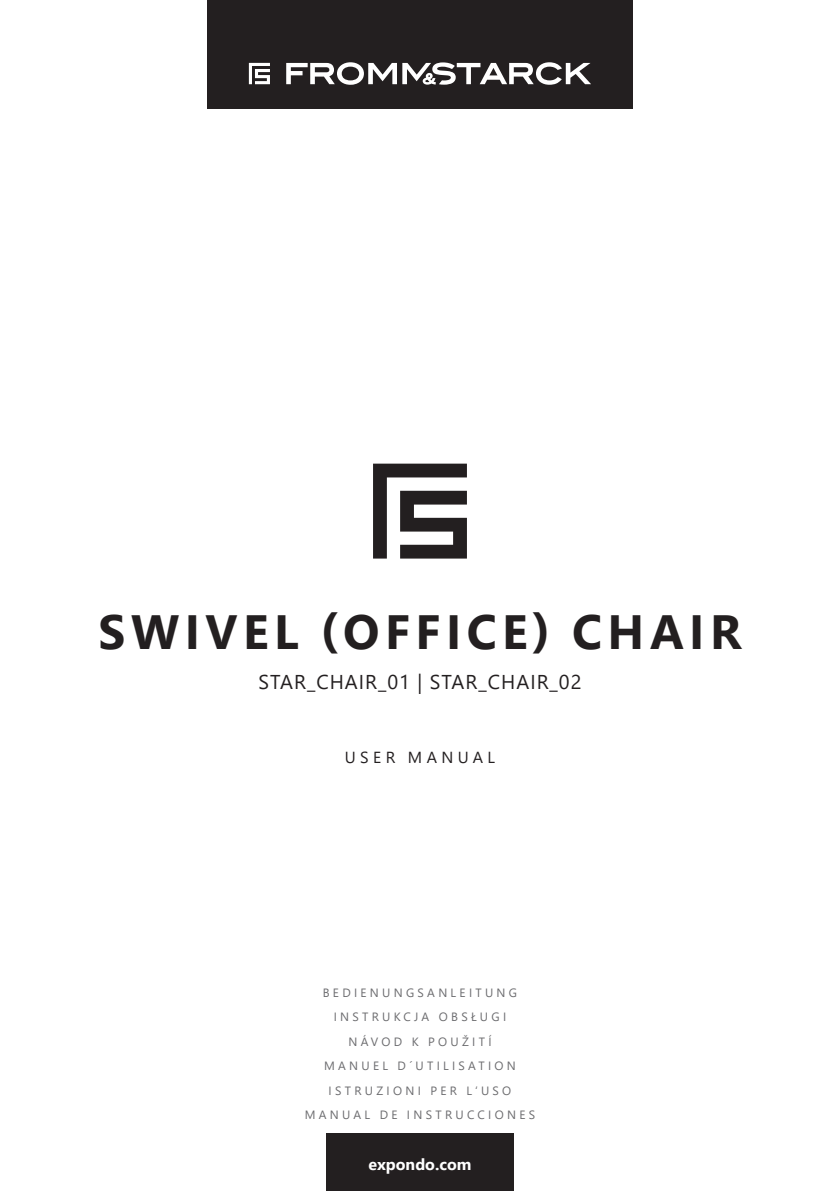
<style>
.page{position:relative;width:840px;height:1191px;background:#fff}
.page>*{position:absolute;margin:0;border:0;box-sizing:border-box;transform-origin:0 0}
.t1{font:700 48px "Segoe UI";letter-spacing:.115em;color:#231f20}
.t2{font:20px "Segoe UI";letter-spacing:.05em;color:#231f20}
.t3{font:700 16px "Segoe UI";color:#fff}
.t4{font:16px "Segoe UI";letter-spacing:.275em;color:#231f20}
.t5{font:12px "Segoe UI";letter-spacing:.275em;color:#6b6b6e}
</style>
<div class="page">
<div style="left:207px;top:0;width:425px;height:108px;background:#231f20"></div>
<div style="left:326px;top:1133px;width:187px;height:58px;background:#231f20"></div>
<svg style="left:286px;top:62px;width:304px;height:23px"></svg>
<svg style="left:249px;top:63px;width:21px;height:21px"></svg>
<svg style="left:373px;top:463px;width:93px;height:95px"></svg>
<p class="t1" style="left:98px;top:586px;width:644px">SWIVEL (OFFICE) CHAIR</p>
<p class="t2" style="left:258px;top:662px;width:324px">STAR_CHAIR_01 | STAR_CHAIR_02</p>
<p class="t4" style="left:344px;top:742px;width:152px">USER MANUAL</p>
<p class="t5" style="left:322px;top:981px;width:196px">BEDIENUNGSANLEITUNG</p>
<p class="t5" style="left:333px;top:1005px;width:174px">INSTRUKCJA OBSŁUGI</p>
<p class="t5" style="left:348px;top:1030px;width:144px">NÁVOD K POUŽITÍ</p>
<p class="t5" style="left:324px;top:1054px;width:193px">MANUEL D´UTILISATION</p>
<p class="t5" style="left:328px;top:1079px;width:184px">ISTRUZIONI PER L‘USO</p>
<p class="t5" style="left:304px;top:1103px;width:232px">MANUAL DE INSTRUCCIONES</p>
<p class="t3" style="left:368px;top:1149px;width:104px">expondo.com</p>
</div>
